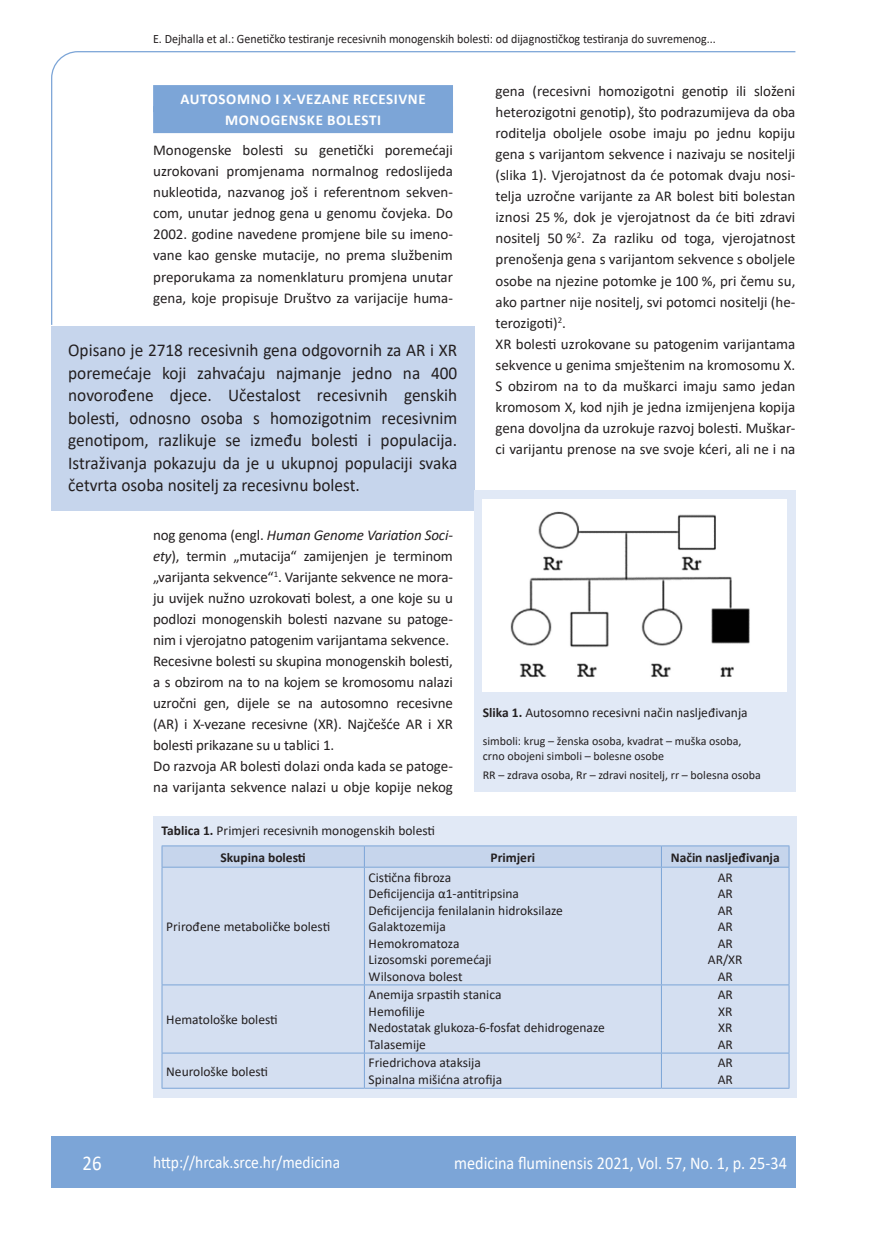
<style>
.page{position:relative;width:872px;height:1234px;background:#fff}
.page>*{position:absolute;margin:0;border:0;box-sizing:border-box;transform-origin:0 0}
.t1{font:21px "Calibri";color:#fff;scale:.9 1}
.anterfile{font:18px/22.5px "Calibri";color:#231f20;text-align:justify;scale:.96 1}
.t2{font:18px "Calibri";color:#fff;scale:.9 1}
.t3{font:17.25px "Calibri";color:#fff;scale:.9 1}
.osnovni_tekst{font:15px/21px "Calibri";color:#231f20;text-align:justify}
.naslov_ruler{font:700 15px "Calibri";letter-spacing:.04em;color:#fff}
.tablica{font:13.5px "Calibri";color:#231f20}
.potpis_slika{font:13.5px "Calibri";color:#231f20}
.tablica-2{font:700 13.5px "Calibri";color:#231f20}
.glava{font:12.75px "Calibri";color:#231f20;scale:.94 1}
.legenda{font:12px/15px "Calibri";color:#231f20}
.s1{font-style:italic}
.s2{font-weight:700}
</style>
<div class="page">
<svg style="left:51px;top:51px;width:745px;height:274px"></svg>
<div style="left:51px;top:1135px;width:744px;height:51px;background:#7ca5d7"></div>
<div style="left:153px;top:85px;width:300px;height:27px;background:#7ca5d7"></div>
<div style="left:153px;top:106px;width:300px;height:27px;background:#7ca5d7"></div>
<div style="left:51px;top:325px;width:423px;height:185px;background:#c6d5ec"></div>
<div style="left:153px;top:816px;width:643px;height:281px;background:#e1e9f6"></div>
<div style="left:163px;top:867px;width:625px;height:220px;background:#d4dff1"></div>
<svg style="left:162px;top:845px;width:627px;height:21px;background:#c2d2eb"></svg>
<hr style="left:162px;top:866px;width:202px;height:1px;background:#7ca5d7">
<hr style="left:162px;top:867px;width:1px;height:117px;background:#7ca5d7">
<hr style="left:364px;top:866px;width:297px;height:1px;background:#7ca5d7">
<hr style="left:364px;top:867px;width:1px;height:117px;background:#7ca5d7">
<hr style="left:661px;top:866px;width:128px;height:1px;background:#7ca5d7">
<hr style="left:661px;top:867px;width:1px;height:117px;background:#7ca5d7">
<hr style="left:788px;top:867px;width:1px;height:117px;background:#7ca5d7">
<hr style="left:162px;top:984px;width:202px;height:1px;background:#7ca5d7">
<hr style="left:162px;top:985px;width:1px;height:67px;background:#7ca5d7">
<hr style="left:364px;top:984px;width:297px;height:1px;background:#7ca5d7">
<hr style="left:364px;top:985px;width:1px;height:67px;background:#7ca5d7">
<hr style="left:661px;top:984px;width:128px;height:1px;background:#7ca5d7">
<hr style="left:661px;top:985px;width:1px;height:67px;background:#7ca5d7">
<hr style="left:788px;top:985px;width:1px;height:67px;background:#7ca5d7">
<hr style="left:162px;top:1052px;width:202px;height:1px;background:#7ca5d7">
<hr style="left:162px;top:1053px;width:1px;height:34px;background:#7ca5d7">
<hr style="left:364px;top:1052px;width:297px;height:1px;background:#7ca5d7">
<hr style="left:364px;top:1053px;width:1px;height:34px;background:#7ca5d7">
<hr style="left:661px;top:1052px;width:128px;height:1px;background:#7ca5d7">
<hr style="left:661px;top:1053px;width:1px;height:34px;background:#7ca5d7">
<hr style="left:788px;top:1053px;width:1px;height:34px;background:#7ca5d7">
<hr style="left:162px;top:1087px;width:202px;height:1px;background:#7ca5d7">
<hr style="left:364px;top:1087px;width:297px;height:1px;background:#7ca5d7">
<hr style="left:661px;top:1087px;width:128px;height:1px;background:#7ca5d7">
<div style="left:474px;top:490px;width:321px;height:301px;background:#e1e9f6"></div>
<div style="left:483px;top:499px;width:304px;height:192px;background:#fff"></div>
<img style="left:510px;top:511px;width:240px;height:167px">
<p class="glava" style="left:153px;top:29px;width:600px">E. Dejhalla et al.: Genetičko testiranje recesivnih monogenskih bolesti: od dijagnostičkog testiranja do suvremenog...</p>
<p class="naslov_ruler" style="left:180px;top:88px;width:247px">AUTOSOMNO I X-VEZANE RECESIVNE</p>
<p class="naslov_ruler" style="left:225px;top:109px;width:157px">MONOGENSKE BOLESTI</p>
<p class="osnovni_tekst" style="left:153px;top:139px;width:301px">Monogenske bolesti su genetički poremećaji uzrokovani promjenama normalnog redoslijeda nukleotida, nazvanog još i referentnom sekven&shy;com, unutar jednog gena u genomu čovjeka. Do 2002. godine navedene promjene bile su imeno&shy;vane kao genske mutacije, no prema službenim preporukama za nomenklaturu promjena unutar gena, koje propisuje Društvo za varijacije huma-</p>
<p class="anterfile" style="left:68px;top:338px;width:407px">Opisano je 2718 recesivnih gena odgovornih za AR i XR poremećaje koji zahvaćaju najmanje jedno na 400 novorođene djece. Učestalost recesivnih genskih bolesti, odnosno osoba s homozigotnim recesivnim genotipom, razlikuje se između bolesti i populacija.<br>Istraživanja pokazuju da je u ukupnoj populaciji svaka četvrta osoba nositelj za recesivnu bolest.</p>
<p class="osnovni_tekst" style="left:153px;top:524px;width:301px">nog genoma (engl. <span class="s1">Human Genome Variation Soci&shy;ety</span>), termin „mutacija“ zamijenjen je terminom „varijanta sekvence“<sup>1</sup>. Varijante sekvence ne mora&shy;ju uvijek nužno uzrokovati bolest, a one koje su u podlozi monogenskih bolesti nazvane su patoge&shy;nim i vjerojatno patogenim varijantama sekvence.</p>
<p class="osnovni_tekst" style="left:153px;top:650px;width:301px">Recesivne bolesti su skupina monogenskih bolesti, a s obzirom na to na kojem se kromosomu nalazi uzročni gen, dijele se na autosomno recesivne (AR) i X-vezane recesivne (XR). Najčešće AR i XR bolesti prikazane su u tablici 1.</p>
<p class="osnovni_tekst" style="left:153px;top:755px;width:301px">Do razvoja AR bolesti dolazi onda kada se patoge&shy;na varijanta sekvence nalazi u obje kopije nekog</p>
<p class="osnovni_tekst" style="left:495px;top:80px;width:301px">gena (recesivni homozigotni genotip ili složeni heterozigotni genotip), što podrazumijeva da oba roditelja oboljele osobe imaju po jednu kopiju gena s varijantom sekvence i nazivaju se nositelji (slika 1). Vjerojatnost da će potomak dvaju nosi&shy;telja uzročne varijante za AR bolest biti bolestan iznosi 25 %, dok je vjerojatnost da će biti zdravi nositelj 50 %<sup>2</sup>. Za razliku od toga, vjerojatnost prenošenja gena s varijantom sekvence s oboljele osobe na njezine potomke je 100 %, pri čemu su, ako partner nije nositelj, svi potomci nositelji (he&shy;terozigoti)<sup>2</sup>.</p>
<p class="osnovni_tekst" style="left:495px;top:332px;width:301px">XR bolesti uzrokovane su patogenim varijantama sekvence u genima smještenim na kromosomu X.<br>S obzirom na to da muškarci imaju samo jedan kromosom X, kod njih je jedna izmijenjena kopija gena dovoljna da uzrokuje razvoj bolesti. Muškar&shy;ci varijantu prenose na sve svoje kćeri, ali ne i na</p>
<p class="potpis_slika" style="left:483px;top:702px;width:266px"><span class="s2">Slika 1.</span> Autosomno recesivni način nasljeđivanja</p>
<p class="legenda" style="left:483px;top:732px;width:260px">simboli: krug – ženska osoba, kvadrat – muška osoba, crno obojeni simboli – bolesne osobe</p>
<p class="legenda" style="left:483px;top:767px;width:279px">RR – zdrava osoba, Rr – zdravi nositelj, rr – bolesna osoba</p>
<p class="potpis_slika" style="left:162px;top:821px;width:275px"><span class="s2">Tablica 1.</span> Primjeri recesivnih monogenskih bolesti</p>
<p class="tablica-2" style="left:220px;top:847px;width:87px">Skupina bolesti</p>
<p class="tablica-2" style="left:490px;top:847px;width:46px">Primjeri</p>
<p class="tablica-2" style="left:671px;top:847px;width:110px">Način nasljeđivanja</p>
<p class="tablica" style="left:166px;top:917px;width:165px">Prirođene metaboličke bolesti</p>
<p class="tablica" style="left:166px;top:1009px;width:113px">Hematološke bolesti</p>
<p class="tablica" style="left:166px;top:1061px;width:103px">Neurološke bolesti</p>
<p class="t1" style="left:82px;top:1147px;width:23px">26</p>
<p class="t3" style="left:153px;top:1149px;width:209px">http://hrcak.srce.hr/medicina</p>
<p class="tablica" style="left:369px;top:867px;width:84px">Cistična fibroza</p>
<p class="tablica" style="left:369px;top:884px;width:152px">Deficijencija α1-antitripsina</p>
<p class="tablica" style="left:369px;top:900px;width:196px">Deficijencija fenilalanin hidroksilaze</p>
<p class="tablica" style="left:369px;top:917px;width:79px">Galaktozemija</p>
<p class="tablica" style="left:369px;top:933px;width:92px">Hemokromatoza</p>
<p class="tablica" style="left:369px;top:950px;width:125px">Lizosomski poremećaji</p>
<p class="tablica" style="left:369px;top:966px;width:95px">Wilsonova bolest</p>
<p class="tablica" style="left:369px;top:985px;width:134px">Anemija srpastih stanica</p>
<p class="tablica" style="left:369px;top:1001px;width:58px">Hemofilije</p>
<p class="tablica" style="left:369px;top:1018px;width:238px">Nedostatak glukoza-6-fosfat dehidrogenaze</p>
<p class="tablica" style="left:369px;top:1034px;width:59px">Talasemije</p>
<p class="tablica" style="left:369px;top:1053px;width:114px">Friedrichova ataksija</p>
<p class="tablica" style="left:369px;top:1069px;width:135px">Spinalna mišićna atrofija</p>
<p class="tablica" style="left:717px;top:867px;width:17px">AR</p>
<p class="tablica" style="left:717px;top:884px;width:17px">AR</p>
<p class="tablica" style="left:717px;top:900px;width:17px">AR</p>
<p class="tablica" style="left:717px;top:917px;width:17px">AR</p>
<p class="tablica" style="left:717px;top:933px;width:17px">AR</p>
<p class="tablica" style="left:708px;top:950px;width:36px">AR/XR</p>
<p class="tablica" style="left:717px;top:966px;width:17px">AR</p>
<p class="tablica" style="left:717px;top:985px;width:17px">AR</p>
<p class="tablica" style="left:718px;top:1001px;width:16px">XR</p>
<p class="tablica" style="left:718px;top:1018px;width:16px">XR</p>
<p class="tablica" style="left:717px;top:1034px;width:17px">AR</p>
<p class="tablica" style="left:717px;top:1053px;width:17px">AR</p>
<p class="tablica" style="left:717px;top:1069px;width:17px">AR</p>
<p class="t2" style="left:454px;top:1149px;width:371px">medicina fluminensis 2021, Vol. 57, No. 1, p. 25-34</p>
</div>
